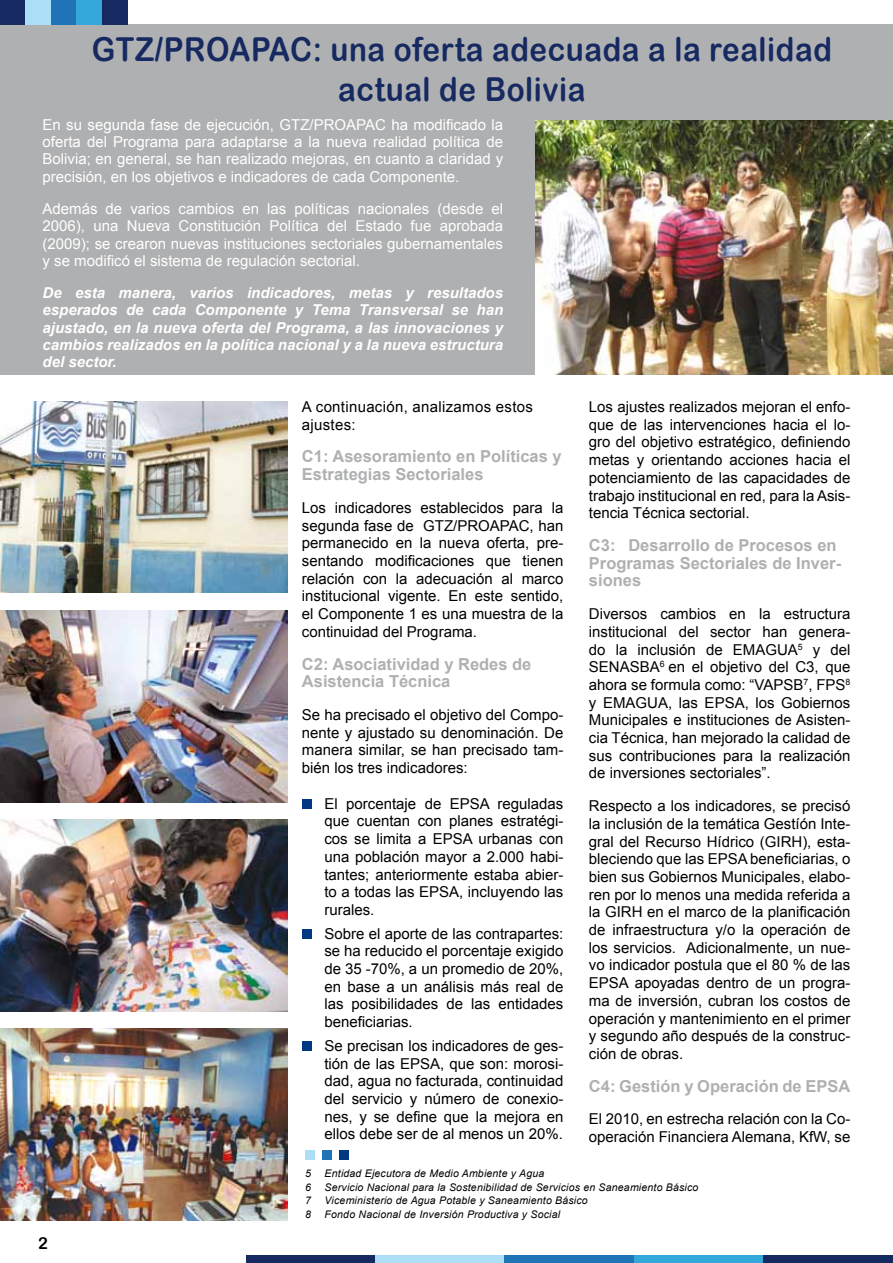
<style>
.page{position:relative;width:893px;height:1263px;background:#fff}
.page>*{position:absolute;margin:0;border:0;box-sizing:border-box;transform-origin:0 0}
.t1{font:33px/39.6px "Arial Rounded MT Bold";letter-spacing:.02em;color:#162960;text-align:center;scale:.9 1}
.t2{font:700 16.5px/17.7px "Arial";color:#afb0b2}
.t3{font:16.5px "Arial Rounded MT Bold";color:#000}
.t4{font:15px/17.7px "Arial";color:#000;text-align:justify}
.t5{font:15px/17.2px "Arial";color:#fff;text-align:justify}
.t6{font:italic 700 15px/17.2px "Arial";color:#fff;text-align:justify}
.t7{font:15px/17.7px "Arial";letter-spacing:.02em;color:#000}
.t8{font:italic 10.5px "Arial";letter-spacing:.02em;color:#000}
</style>
<div class="page">
<div style="left:0;top:24px;width:893px;height:350px;background:#afb0b2"></div>
<img style="left:535px;top:120px;width:358px;height:254px">
<div style="left:302px;top:799px;width:9px;height:10px;background:#003882"></div>
<div style="left:302px;top:929px;width:9px;height:10px;background:#003882"></div>
<div style="left:302px;top:1041px;width:9px;height:10px;background:#003882"></div>
<div style="left:0;top:0;width:25px;height:25px;background:#162960"></div>
<div style="left:26px;top:0;width:25px;height:25px;background:#acdef5"></div>
<div style="left:51px;top:0;width:26px;height:25px;background:#1e74b6"></div>
<div style="left:77px;top:0;width:25px;height:25px;background:#35a8db"></div>
<div style="left:102px;top:0;width:26px;height:25px;background:#162960"></div>
<img style="left:0;top:401px;width:288px;height:192px">
<img style="left:0;top:610px;width:288px;height:192px">
<img style="left:0;top:819px;width:288px;height:192px">
<img style="left:0;top:1029px;width:288px;height:191px">
<div style="left:246px;top:1255px;width:129px;height:8px;background:#162960"></div>
<div style="left:375px;top:1255px;width:130px;height:8px;background:#acdef5"></div>
<div style="left:505px;top:1255px;width:129px;height:8px;background:#1e74b6"></div>
<div style="left:634px;top:1255px;width:129px;height:8px;background:#35a8db"></div>
<div style="left:764px;top:1255px;width:129px;height:8px;background:#162960"></div>
<div style="left:340px;top:1150px;width:9px;height:10px;background:#003882"></div>
<div style="left:322px;top:1150px;width:10px;height:10px;background:#1e74b6"></div>
<div style="left:305px;top:1150px;width:9px;height:10px;background:#acdef5"></div>
<h1 class="t1" style="left:92px;top:29px;width:824px">GTZ/PROAPAC: una oferta adecuada a la realidad actual de Bolivia</h1>
<p class="t5" style="left:43px;top:116px;width:462px">En su segunda fase de ejecución, GTZ/PROAPAC ha modificado la oferta del Programa para adaptarse a la nueva realidad política de Bolivia; en general, se han realizado mejoras, en cuanto a claridad y precisión, en los objetivos e indicadores de cada Componente.</p>
<p class="t5" style="left:43px;top:200px;width:462px">Además de varios cambios en las políticas nacionales (desde el 2006), una Nueva Constitución Política del Estado fue aprobada (2009); se crearon nuevas instituciones sectoriales gubernamentales y se modificó el sistema de regulación sectorial.</p>
<p class="t6" style="left:43px;top:284px;width:462px">De esta manera, varios indicadores, metas y resultados esperados de cada Componente y Tema Transversal se han ajustado, en la nueva oferta del Programa, a las innovaciones y cambios realizados en la política nacional y a la nueva estructura del sector.</p>
<p class="t7" style="left:302px;top:398px;width:233px">A continuación, analizamos estos ajustes:</p>
<p class="t2" style="left:302px;top:448px;width:261px">C1: Asesoramiento en Políticas y<br>Estrategias Sectoriales</p>
<p class="t4" style="left:302px;top:499px;width:263px">Los indicadores establecidos para la segunda fase de GTZ/PROAPAC, han permanecido en la nueva oferta, pre&shy;sentando modificaciones que tienen relación con la adecuación al marco institucional vigente. En este sentido, el Componente 1 es una muestra de la continuidad del Programa.</p>
<p class="t2" style="left:302px;top:655px;width:231px">C2: Asociatividad y Redes de<br>Asistencia Técnica</p>
<p class="t4" style="left:302px;top:706px;width:263px">Se ha precisado el objetivo del Compo&shy;nente y ajustado su denominación. De manera similar, se han precisado tam&shy;bién los tres indicadores:</p>
<p class="t4" style="left:324px;top:795px;width:240px">El porcentaje de EPSA reguladas que cuentan con planes estratégi&shy;cos se limita a EPSA urbanas con una población mayor a 2.000 habi&shy;tantes; anteriormente estaba abier&shy;to a todas las EPSA, incluyendo las rurales.</p>
<p class="t4" style="left:324px;top:924px;width:240px">Sobre el aporte de las contrapartes: se ha reducido el porcentaje exigido de 35 -70%, a un promedio de 20%, en base a un análisis más real de las posibilidades de las entidades beneficiarias.</p>
<p class="t4" style="left:324px;top:1037px;width:240px">Se precisan los indicadores de ges&shy;tión de las EPSA, que son: morosi&shy;dad, agua no facturada, continuidad del servicio y número de conexio&shy;nes, y se define que la mejora en ellos debe ser de al menos un 20%.</p>
<p class="t4" style="left:589px;top:398px;width:263px">Los ajustes realizados mejoran el enfo&shy;que de las intervenciones hacia el lo&shy;gro del objetivo estratégico, definiendo metas y orientando acciones hacia el potenciamiento de las capacidades de trabajo institucional en red, para la Asis&shy;tencia Técnica sectorial.</p>
<p class="t2" style="left:589px;top:536px;width:254px">C3: Desarrollo de Procesos en<br>Programas Sectoriales de Inver&shy;siones</p>
<p class="t4" style="left:589px;top:605px;width:263px">Diversos cambios en la estructura institucional del sector han genera&shy;do la inclusión de EMAGUA<sup>5</sup> y del SENASBA<sup>6</sup> en el objetivo del C3, que ahora se formula como: “VAPSB<sup>7</sup>, FPS<sup>8 </sup>y EMAGUA, las EPSA, los Gobiernos Municipales e instituciones de asisten&shy;cia técnica, han mejorado la calidad de sus contribuciones para la realización de inversiones sectoriales”.</p>
<p class="t4" style="left:589px;top:797px;width:263px">Respecto a los indicadores, se precisó la inclusión de la temática Gestíón Inte&shy;gral del recurso Hídrico (GIRH), esta&shy;bleciendo que las EPSA beneficiarias, o bien sus Gobiernos Municipales, elabo&shy;ren por lo menos una medida referida a la GIRH en el marco de la planificación de infraestructura y/o la operación de los servicios. Adicionalmente, un nue&shy;vo indicador postula que el 80 % de las EPSA apoyadas dentro de un progra&shy;ma de inversión, cubran los costos de operación y mantenimiento en el primer y segundo año después de la construc&shy;ción de obras.</p>
<p class="t2" style="left:589px;top:1077px;width:263px">C4: Gestión y Operación de EPSA</p>
<p class="t4" style="left:589px;top:1110px;width:263px">El 2010, en estrecha relación con la Co&shy;operación Financiera Alemana, KfW, se</p>
<p class="t3" style="left:38px;top:1233px;width:11px">2</p>
<p class="t8" style="left:305px;top:1167px;width:7px">5</p>
<p class="t8" style="left:325px;top:1167px;width:221px">Entidad Ejecutora de Medio Ambiente y Agua</p>
<p class="t8" style="left:305px;top:1181px;width:7px">6</p>
<p class="t8" style="left:325px;top:1181px;width:375px">Servicio Nacional para la Sostenibilidad de Servicios en Saneamiento Básico</p>
<p class="t8" style="left:305px;top:1194px;width:7px">7</p>
<p class="t8" style="left:325px;top:1194px;width:265px">Viceministerio de Agua Potable y Saneamiento Básico</p>
<p class="t8" style="left:305px;top:1208px;width:7px">8</p>
<p class="t8" style="left:325px;top:1208px;width:237px">Fondo Nacional de Inversión Productiva y Social</p>
</div>
